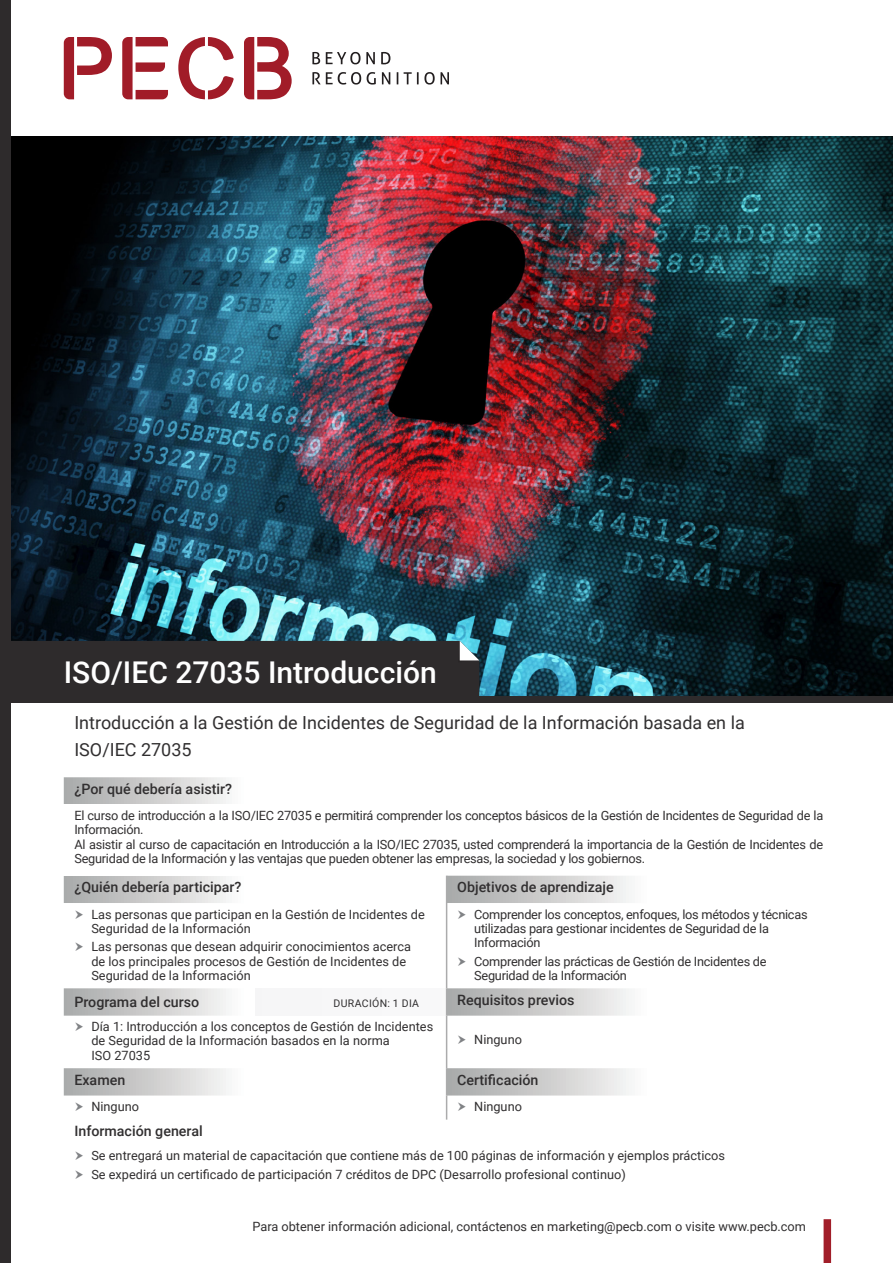
<style>
.page{position:relative;width:893px;height:1263px;background:#fff}
.page>*{position:absolute;margin:0;border:0;box-sizing:border-box;transform-origin:0 0}
.t1{font:500 30px "Roboto";color:#fff}
.t2{font:18px/27px "Roboto";color:#312f30}
.Table1{font:500 14.25px "Roboto";color:#312f30}
.t3{font:12.75px/14.2px "Roboto";color:#312f30}
.t4{font:12.75px/14.2px "Roboto";letter-spacing:-.02em;color:#312f30}
.Table1-2{font:10.5px "Roboto";letter-spacing:.035em;color:#312f30}
</style>
<div class="page">
<img style="left:11px;top:136px;width:882px;height:560px">
<div style="left:824px;top:1219px;width:7px;height:44px;background:#a11e29"></div>
<div style="left:0;top:0;width:11px;height:1263px;background:#2e2b2c"></div>
<div style="left:11px;top:641px;width:468px;height:55px;background:#2e2b2c"></div>
<div style="left:0;top:696px;width:893px;height:7px;background:#2e2b2c"></div>
<svg style="left:64px;top:777px;width:382px;height:318px"></svg>
<div style="left:64px;top:805px;width:765px;height:71px;background:#fff"></div>
<svg style="left:447px;top:876px;width:182px;height:219px"></svg>
<div style="left:255px;top:988px;width:192px;height:28px;background:#f7f7f8"></div>
<svg style="left:446px;top:876px;width:1px;height:27px"></svg>
<hr style="left:446px;top:903px;width:1px;height:85px;background:#ababac">
<hr style="left:446px;top:1016px;width:1px;height:52px;background:#ababac">
<svg style="left:446px;top:1068px;width:1px;height:51px"></svg>
<svg style="left:446px;top:988px;width:1px;height:28px"></svg>
<svg style="left:64px;top:37px;width:48px;height:62px"></svg>
<svg style="left:122px;top:37px;width:46px;height:62px"></svg>
<svg style="left:178px;top:37px;width:56px;height:62px"></svg>
<svg style="left:244px;top:37px;width:48px;height:62px"></svg>
<svg style="left:312px;top:52px;width:8px;height:12px"></svg>
<svg style="left:326px;top:52px;width:49px;height:12px"></svg>
<svg style="left:381px;top:52px;width:9px;height:12px"></svg>
<svg style="left:312px;top:72px;width:49px;height:13px"></svg>
<svg style="left:367px;top:72px;width:9px;height:13px"></svg>
<svg style="left:382px;top:72px;width:8px;height:12px"></svg>
<svg style="left:397px;top:72px;width:1px;height:12px"></svg>
<svg style="left:404px;top:72px;width:45px;height:13px"></svg>
<svg style="left:75px;top:910px;width:8px;height:8px"></svg>
<svg style="left:75px;top:942px;width:8px;height:9px"></svg>
<svg style="left:458px;top:910px;width:8px;height:8px"></svg>
<svg style="left:458px;top:957px;width:8px;height:8px"></svg>
<svg style="left:75px;top:1022px;width:8px;height:9px"></svg>
<svg style="left:458px;top:1035px;width:8px;height:9px"></svg>
<p class="t1" style="left:64px;top:651px;width:374px">ISO/IEC 27035 Introducción</p>
<p class="t2" style="left:74px;top:708px;width:672px">Introducción a la Gestión de Incidentes de Seguridad de la Información basada en la<br>ISO/IEC 27035</p>
<p class="Table1" style="left:74px;top:779px;width:159px">¿Por qué debería asistir?</p>
<p class="t4" style="left:74px;top:808px;width:750px">El curso de introducción a la ISO/IEC 27035 e permitirá comprender los conceptos básicos de la Gestión de Incidentes de Seguridad de la<br>Información.</p>
<p class="t4" style="left:74px;top:836px;width:750px">Al asistir al curso de capacitación en Introducción a la ISO/IEC 27035, usted comprenderá la importancia de la Gestión de Incidentes de<br>Seguridad de la Información y las ventajas que pueden obtener las empresas, la sociedad y los gobiernos.</p>
<p class="Table1" style="left:74px;top:877px;width:169px">¿Quién debería participar?</p>
<p class="Table1" style="left:457px;top:877px;width:158px">Objetivos de aprendizaje</p>
<p class="t3" style="left:91px;top:906px;width:335px">Las personas que participan en la Gestión de Incidentes de<br>Seguridad de la Información</p>
<p class="t3" style="left:91px;top:939px;width:321px">Las personas que desean adquirir conocimientos acerca de los principales procesos de Gestión de Incidentes de<br>Seguridad de la Información</p>
<p class="t4" style="left:474px;top:906px;width:335px">Comprender los conceptos, enfoques, los métodos y técnicas utilizadas para gestionar incidentes de Seguridad de la<br>Información</p>
<p class="t4" style="left:474px;top:953px;width:294px">Comprender las prácticas de Gestión de Incidentes de<br>Seguridad de la Información</p>
<p class="Table1" style="left:74px;top:992px;width:126px">Programa del curso</p>
<p class="Table1-2" style="left:333px;top:995px;width:87px">DURACIÓN: 1 DIA</p>
<p class="Table1" style="left:457px;top:990px;width:119px">Requisitos previos</p>
<p class="t3" style="left:91px;top:1019px;width:343px">Día 1: Introducción a los conceptos de Gestión de Incidentes de Seguridad de la Información basados en la norma<br>ISO 27035</p>
<p class="t3" style="left:474px;top:1032px;width:49px">Ninguno</p>
<p class="Table1" style="left:74px;top:1070px;width:52px">Examen</p>
<p class="Table1" style="left:457px;top:1070px;width:83px">Certificación</p>
<p class="t3" style="left:91px;top:1099px;width:49px">Ninguno</p>
<p class="t3" style="left:474px;top:1099px;width:49px">Ninguno</p>
<p class="Table1" style="left:74px;top:1121px;width:130px">Información general</p>
<p class="t3" style="left:91px;top:1148px;width:635px">Se entregará un material de capacitación que contiene más de 100 páginas de información y ejemplos prácticos</p>
<p class="t3" style="left:91px;top:1167px;width:536px">Se expedirá un certificado de participación 7 créditos de DPC (Desarrollo profesional continuo)</p>
<p class="t3" style="left:252px;top:1219px;width:555px">Para obtener información adicional, contáctenos en marketing@pecb.com o visite www.pecb.com</p>
</div>
